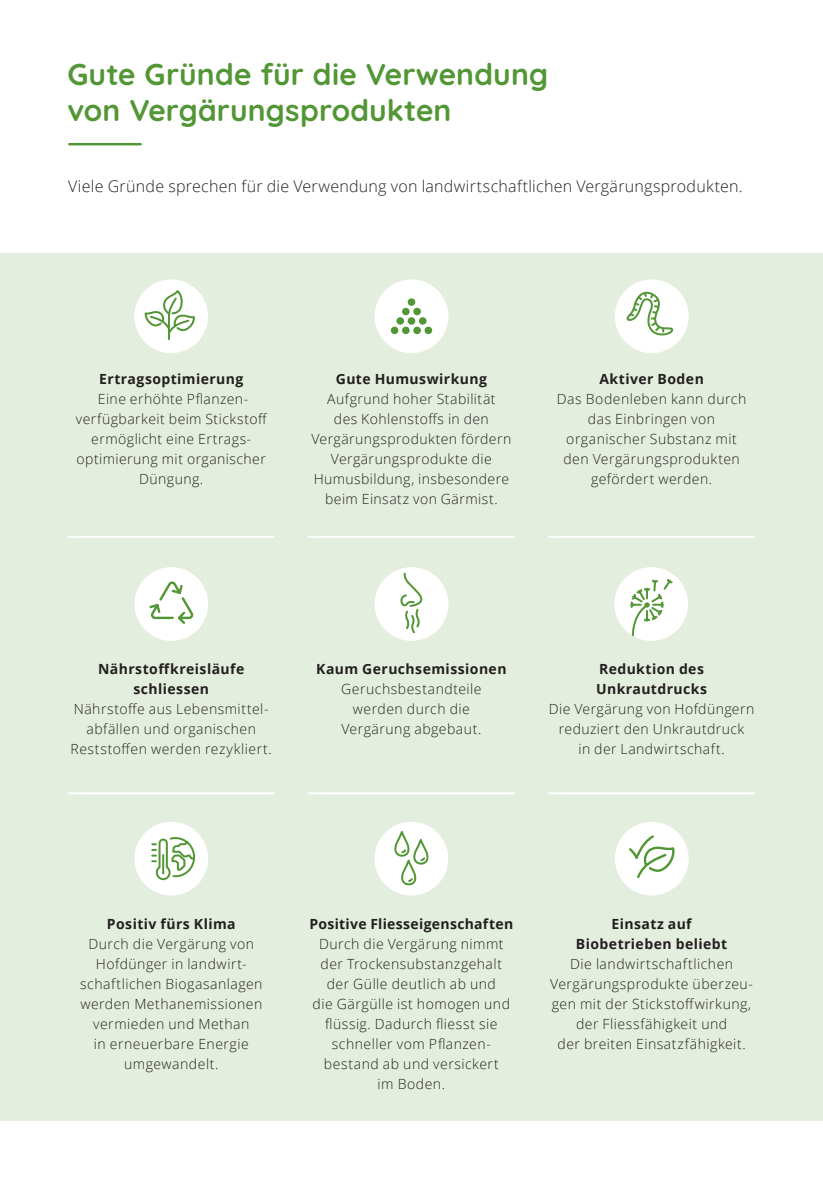
<style>
.page{position:relative;width:823px;height:1191px;background:#fff}
.page>*{position:absolute;margin:0;border:0;box-sizing:border-box;transform-origin:0 0}
.t1{font:700 30px/36px "Quicksand";letter-spacing:.005em;color:#529635}
.t2{font:300 16px "Open Sans";letter-spacing:.015em;color:#231f20}
.t3{font:300 14px/20px "Open Sans";letter-spacing:.035em;color:#231f20;text-align:center}
.t4{font:700 14px/20px "Open Sans";letter-spacing:.03em;color:#231f20;text-align:center}
</style>
<div class="page">
<div style="left:0;top:253px;width:822px;height:867px;background:#e4eede"></div>
<hr style="left:69px;top:143px;width:71px;height:2px;background:#529635">
<div style="left:134px;top:821px;width:74px;height:74px;background:#fff;border-radius:50%"></div>
<svg style="left:151px;top:837px;width:45px;height:44px"></svg>
<div style="left:134px;top:567px;width:74px;height:74px;background:#fff;border-radius:50%"></div>
<div style="left:374px;top:567px;width:74px;height:74px;background:#fff;border-radius:50%"></div>
<div style="left:614px;top:567px;width:73px;height:74px;background:#fff;border-radius:50%"></div>
<div style="left:374px;top:821px;width:74px;height:74px;background:#fff;border-radius:50%"></div>
<div style="left:614px;top:821px;width:74px;height:74px;background:#fff;border-radius:50%"></div>
<div style="left:374px;top:279px;width:74px;height:74px;background:#fff;border-radius:50%"></div>
<div style="left:134px;top:279px;width:74px;height:74px;background:#fff;border-radius:50%"></div>
<div style="left:390px;top:327px;width:8px;height:7px;background:#529635;border-radius:50%"></div>
<div style="left:396px;top:317px;width:8px;height:8px;background:#529635;border-radius:50%"></div>
<div style="left:402px;top:327px;width:7px;height:7px;background:#529635;border-radius:50%"></div>
<div style="left:402px;top:308px;width:7px;height:7px;background:#529635;border-radius:50%"></div>
<div style="left:407px;top:317px;width:8px;height:8px;background:#529635;border-radius:50%"></div>
<div style="left:407px;top:298px;width:8px;height:8px;background:#529635;border-radius:50%"></div>
<div style="left:413px;top:327px;width:7px;height:7px;background:#529635;border-radius:50%"></div>
<div style="left:413px;top:308px;width:7px;height:7px;background:#529635;border-radius:50%"></div>
<svg style="left:418px;top:317px;width:8px;height:8px"></svg>
<div style="left:424px;top:327px;width:8px;height:7px;background:#529635;border-radius:50%"></div>
<svg style="left:144px;top:288px;width:52px;height:52px"></svg>
<div style="left:614px;top:279px;width:74px;height:74px;background:#fff;border-radius:50%"></div>
<svg style="left:625px;top:287px;width:47px;height:49px"></svg>
<svg style="left:401px;top:572px;width:22px;height:62px"></svg>
<svg style="left:630px;top:579px;width:43px;height:62px"></svg>
<svg style="left:394px;top:831px;width:35px;height:55px"></svg>
<svg style="left:629px;top:835px;width:45px;height:44px"></svg>
<svg style="left:149px;top:581px;width:45px;height:43px"></svg>
<hr style="left:68px;top:536px;width:206px;height:2px;background:#fff">
<hr style="left:68px;top:792px;width:206px;height:2px;background:#fff">
<hr style="left:308px;top:536px;width:206px;height:2px;background:#fff">
<hr style="left:308px;top:792px;width:206px;height:2px;background:#fff">
<hr style="left:548px;top:536px;width:206px;height:2px;background:#fff">
<hr style="left:548px;top:792px;width:206px;height:2px;background:#fff">
<h1 class="t1" style="left:67px;top:54px;width:482px">Gute Gründe für die Verwendung von Vergärungsprodukten</h1>
<p class="t2" style="left:68px;top:176px;width:675px">Viele Gründe sprechen für die Verwendung von landwirtschaftlichen Vergärungsprodukten.</p>
<p class="t4" style="left:99px;top:368px;width:146px">Ertragsoptimierung</p>
<p class="t3" style="left:76px;top:388px;width:193px">Eine erhöhte Pflanzen&shy;verfügbarkeit beim Stickstoff ermöglicht eine Ertrags&shy;optimierung mit organischer<br>Düngung.</p>
<p class="t4" style="left:335px;top:368px;width:152px">Gute Humuswirkung</p>
<p class="t3" style="left:311px;top:388px;width:201px">Aufgrund hoher Stabilität<br>des Kohlenstoffs in den<br>Vergärungsprodukten fördern<br>Vergärungsprodukte die<br>Humusbildung, insbesondere beim Einsatz von Gärmist.</p>
<p class="t4" style="left:599px;top:368px;width:106px">Aktiver Boden</p>
<p class="t3" style="left:556px;top:388px;width:191px">Das Bodenleben kann durch das Einbringen von organischer Substanz mit den Vergärungsprodukten gefördert werden.</p>
<p class="t4" style="left:98px;top:658px;width:148px">Nährstoffkreisläufe schliessen</p>
<p class="t3" style="left:71px;top:698px;width:203px">Nährstoffe aus Lebensmittel&shy;abfällen und organischen<br>Reststoffen werden rezykliert.</p>
<p class="t4" style="left:316px;top:658px;width:192px">Kaum Geruchsemissionen</p>
<p class="t3" style="left:341px;top:678px;width:142px">Geruchsbestandteile werden durch die<br>Vergärung abgebaut.</p>
<p class="t4" style="left:595px;top:658px;width:112px;text-align:left">Reduktion des<br>Unkrautdrucks</p>
<p class="t3" style="left:548px;top:698px;width:207px">Die Vergärung von Hofdüngern reduziert den Unkrautdruck<br>in der Landwirtschaft.</p>
<p class="t4" style="left:107px;top:913px;width:130px">Positiv fürs Klima</p>
<p class="t3" style="left:80px;top:933px;width:184px">Durch die Vergärung von<br>Hofdünger in landwirt&shy;schaftlichen Biogasanlagen werden Methanemissionen vermieden und Methan<br>in erneuerbare Energie umgewandelt.</p>
<p class="t4" style="left:309px;top:913px;width:205px">Positive Fliesseigenschaften</p>
<p class="t3" style="left:312px;top:933px;width:199px">Durch die Vergärung nimmt der Trockensubstanzgehalt der Gülle deutlich ab und<br>die Gärgülle ist homogen und flüssig. Dadurch fliesst sie schneller vom Pflanzen&shy;bestand ab und versickert<br>im Boden.</p>
<p class="t4" style="left:575px;top:913px;width:153px">Einsatz auf<br>Biobetrieben beliebt</p>
<p class="t3" style="left:550px;top:953px;width:204px">Die landwirtschaftlichen<br>Vergärungsprodukte überzeu&shy;gen mit der Stickstoffwirkung, der Fliessfähigkeit und<br>der breiten Einsatzfähigkeit.</p>
</div>
